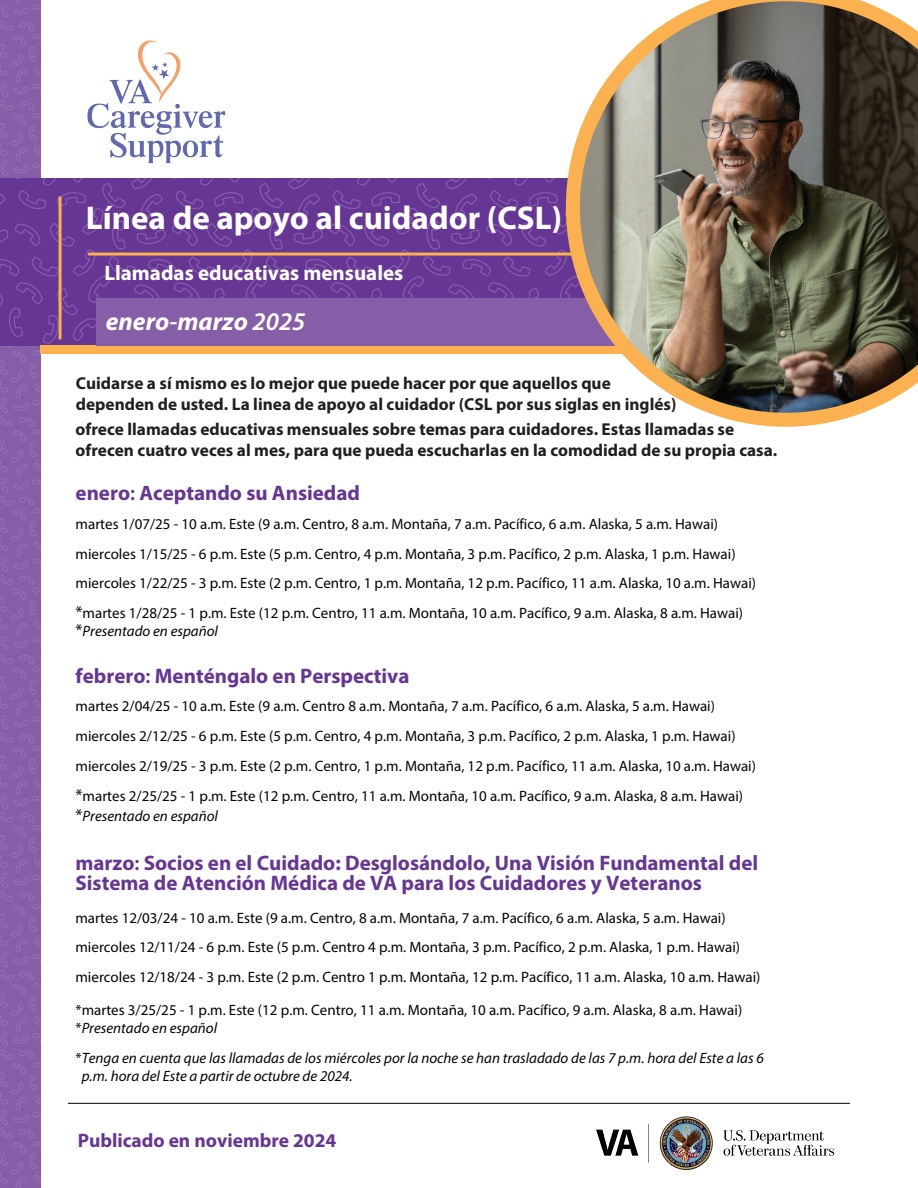
<style>
.page{position:relative;width:918px;height:1188px;background:#fff}
.page>*{position:absolute;margin:0;border:0;box-sizing:border-box;transform-origin:0 0}
.t1{font:700 33px "Myriad Pro";color:#fff}
.t2{font:italic 700 25.5px "Myriad Pro";color:#fff}
.t3{font:700 21px/20.1px "Myriad Pro";color:#663694}
.t4{font:700 21px "Myriad Pro";color:#fff}
.t5{font:700 19.5px "Myriad Pro";color:#663694}
.t6{font:700 17.25px/21.5px "Myriad Pro";color:#231f20}
.t7{font:15px/29.5px "Myriad Pro";color:#040503}
.t8{font:italic 15px/18px "Myriad Pro";color:#040503}
.s1{font-weight:600}
.s2{font-size:17.25px}
.s3{font-style:normal;font-size:17.25px}
.s4{font-style:italic}
.s5{font-style:normal}
</style>
<div class="page">
<img style="left:0;top:0;width:40px;height:1188px">
<img style="left:0;top:178px;width:566px;height:168px">
<div style="left:40px;top:346px;width:878px;height:8px;background:#fbb14f"></div>
<hr style="left:59px;top:197px;width:3px;height:142px;background:#fbb14f">
<hr style="left:88px;top:253px;width:534px;height:3px;background:#fbb14f">
<div style="left:96px;top:298px;width:554px;height:48px;background:#865ea8"></div>
<svg style="left:566px;top:0;width:296px;height:427px"></svg>
<hr style="left:68px;top:1103px;width:782px;height:1px;background:#231f20">
<img style="left:87px;top:40px;width:138px;height:123px">
<img style="left:580px;top:1px;width:338px;height:412px">
<img style="left:596px;top:1116px;width:239px;height:54px">
<h1 class="t1" style="left:86px;top:197px;width:478px">Línea de apoyo al cuidador (CSL)</h1>
<h3 class="t4" style="left:104px;top:259px;width:301px">Llamadas educativas mensuales</h3>
<h2 class="t2" style="left:106px;top:305px;width:201px">enero<span class="s1">-</span>marzo <span class="s1">2025</span></h2>
<p class="t6" style="left:76px;top:372px;width:602px">Cuidarse a sí mismo es lo mejor que puede hacer por que aquellos que dependen de usted. La linea de apoyo al cuidador (CSL por sus siglas en inglés)</p>
<p class="t6" style="left:76px;top:418px;width:703px;line-height:20.7px">ofrece llamadas educativas mensuales sobre temas para cuidadores. Estas llamadas se ofrecen cuatro veces al mes, para que pueda escucharlas en la comodidad de su propia casa.</p>
<h3 class="t3" style="left:76px;top:482px;width:286px">enero<span class="s1">:</span> Aceptando su Ansiedad</h3>
<p class="t7" style="left:75px;top:509px;width:682px">martes 1/07/25 - 10 a.m. Este (9 a.m. Centro, 8 a.m. Montaña, 7 a.m. Pacífico, 6 a.m. Alaska, 5 a.m. Hawai) miercoles 1/15/25 - 6 p.m. Este (5 p.m. Centro, 4 p.m. Montaña, 3 p.m. Pacífico, 2 p.m. Alaska, 1 p.m. Hawai) miercoles 1/22/25 - 3 p.m. Este (2 p.m. Centro, 1 p.m. Montaña, 12 p.m. Pacífico, 11 a.m. Alaska, 10 a.m. Hawai) <span class="s2">*</span>martes 1/28/25 - 1 p.m. Este (12 p.m. Centro, 11 a.m. Montaña, 10 a.m. Pacífico, 9 a.m. Alaska, 8 a.m. Hawai)</p>
<p class="t8" style="left:75px;top:621px;width:144px"><span class="s3">*</span>Presentado en español</p>
<h3 class="t3" style="left:76px;top:665px;width:335px">febrero<span class="s1">:</span> Menténgalo en Perspectiva</h3>
<p class="t7" style="left:75px;top:691px;width:682px">martes 2/04/25 - 10 a.m. Este (9 a.m. Centro 8 a.m. Montaña, 7 a.m. Pacífico, 6 a.m. Alaska, 5 a.m. Hawai) miercoles 2/12/25 - 6 p.m. Este (5 p.m. Centro, 4 p.m. Montaña, 3 p.m. Pacífico, 2 p.m. Alaska, 1 p.m. Hawai) miercoles 2/19/25 - 3 p.m. Este (2 p.m. Centro, 1 p.m. Montaña, 12 p.m. Pacífico, 11 a.m. Alaska, 10 a.m. Hawai) <span class="s2">*</span>martes 2/25/25 - 1 p.m. Este (12 p.m. Centro, 11 a.m. Montaña, 10 a.m. Pacífico, 9 a.m. Alaska, 8 a.m. Hawai)</p>
<p class="t8" style="left:75px;top:806px;width:144px"><span class="s3">*</span>Presentado en español</p>
<h3 class="t3" style="left:75px;top:852px;width:684px">marzo<span class="s1">:</span> Socios en el Cuidado: Desglosándolo, Una Visión Fundamental del<br>Sistema de Atención Médica de VA para los Cuidadores y Veteranos</h3>
<p class="t7" style="left:75px;top:903px;width:687px">martes 12/03/24 - 10 a.m. Este (9 a.m. Centro, 8 a.m. Montaña, 7 a.m. Pacífico, 6 a.m. Alaska, 5 a.m. Hawai) miercoles 12/11/24 - 6 p.m. Este (5 p.m. Centro 4 p.m. Montaña, 3 p.m. Pacífico, 2 p.m. Alaska, 1 p.m. Hawai) miercoles 12/18/24 - 3 p.m. Este (2 p.m. Centro 1 p.m. Montaña, 12 p.m. Pacífico, 11 a.m. Alaska, 10 a.m. Hawai)</p>
<p class="t7" style="left:75px;top:1001px;width:668px;line-height:18px">*martes 3/25/25 - 1 p.m. Este (12 p.m. Centro, 11 a.m. Montaña, 10 a.m. Pacífico, 9 a.m. Alaska, 8 a.m. Hawai) *<span class="s4">Presentado en español</span></p>
<p class="t8" style="left:82px;top:1049px;width:684px;text-indent:-6px"><span class="s5">*</span>Tenga en cuenta que las llamadas de los miércoles por la noche se han trasladado de las 7 p.m. hora del Este a las 6 p.m. hora del Este a partir de octubre de 2024.</p>
<h3 class="t5" style="left:78px;top:1128px;width:260px">Publicado en noviembre 2024</h3>
</div>
